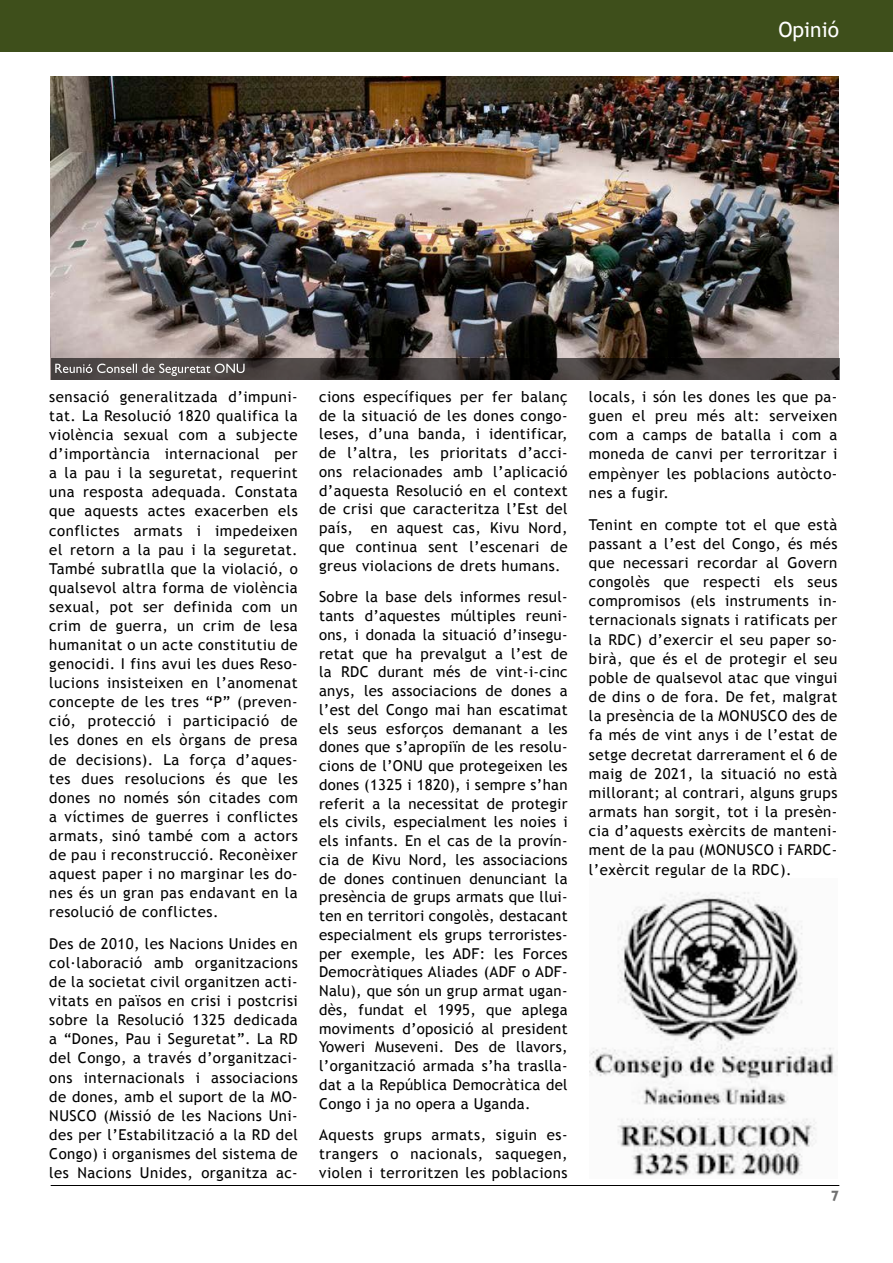
<style>
.page{position:relative;width:893px;height:1263px;background:#fff}
.page>*{position:absolute;margin:0;border:0;box-sizing:border-box;transform-origin:0 0}
.t1{font:21px "Trebuchet MS";color:#fff}
.t2{font:15px/19px "Trebuchet MS";letter-spacing:.03em;color:#000;text-align:justify}
.t3{font:700 15px "M Gill Sans";color:#707070}
</style>
<div class="page">
<svg style="left:51px;top:1185px;width:788px;height:1px"></svg>
<div style="left:0;top:0;width:893px;height:51px;background:#3e4f1b"></div>
<img style="left:50px;top:76px;width:789px;height:304px">
<img style="left:589px;top:892px;width:248px;height:284px">
<svg style="left:51px;top:358px;width:788px;height:22px"></svg>
<svg style="left:55px;top:364px;width:190px;height:12px"></svg>
<h1 class="t1" style="left:778px;top:17px;width:62px">Opinió</h1>
<p class="t2" style="left:49px;top:387px;width:250px">sensació generalitzada d’impuni&shy;tat. La Resolució 1820 qualifica la violència sexual com a subjecte d’importància internacional per a la pau i la seguretat, requerint una resposta adequada. Constata que aquests actes exacerben els conflictes armats i impedeixen el retorn a la pau i la seguretat.<br>També subratlla que la violació, o qualsevol altra forma de violència sexual, pot ser definida com un crim de guerra, un crim de lesa humanitat o un acte constitutiu de genocidi. I fins avui les dues Reso&shy;lucions insisteixen en l’anomenat concepte de les tres “P” (preven&shy;ció, protecció i participació de les dones en els òrgans de presa de decisions). La força d’aques&shy;tes dues resolucions és que les dones no només són citades com a víctimes de guerres i conflictes armats, sinó també com a actors de pau i reconstrucció. Reconèixer aquest paper i no marginar les do&shy;nes és un gran pas endavant en la resolució de conflictes.</p>
<p class="t2" style="left:49px;top:934px;width:250px">Des de 2010, les Nacions Unides en col·laboració amb organitzacions de la societat civil organitzen acti&shy;vitats en països en crisi i postcrisi sobre la Resolució 1325 dedicada a “Dones, Pau i Seguretat”. La RD del Congo, a través d’organitzaci&shy;ons internacionals i associacions de dones, amb el suport de la MO-NUSCO (Missió de les Nacions Uni&shy;des per l’Estabilització a la RD del Congo) i organismes del sistema de les Nacions Unides, organitza ac-</p>
<p class="t2" style="left:319px;top:387px;width:250px">cions específiques per fer balanç de la situació de les dones congo&shy;leses, d’una banda, i identificar, de l’altra, les prioritats d’acci&shy;ons relacionades amb l’aplicació d’aquesta Resolució en el context de crisi que caracteritza l’Est del país, en aquest cas, Kivu Nord, que continua sent l’escenari de greus violacions de drets humans.</p>
<p class="t2" style="left:319px;top:588px;width:250px">Sobre la base dels informes resul&shy;tants d’aquestes múltiples reuni&shy;ons, i donada la situació d’insegu&shy;retat que ha prevalgut a l’est de la RDC durant més de vint-i-cinc anys, les associacions de dones a l’est del Congo mai han escatimat els seus esforços demanant a les dones que s’apropiïn de les resolu&shy;cions de l’ONU que protegeixen les dones (1325 i 1820), i sempre s’han referit a la necessitat de protegir els civils, especialment les noies i els infants. En el cas de la provín&shy;cia de Kivu Nord, les associacions de dones continuen denunciant la presència de grups armats que llui&shy;ten en territori congolès, destacant especialment els grups terroristes&shy;per exemple, les ADF: les Forces Democràtiques Aliades (ADF o ADF-Nalu), que són un grup armat ugan&shy;dès, fundat el 1995, que aplega moviments d’oposició al president Yoweri Museveni. Des de llavors, l’organització armada s’ha traslla&shy;dat a la República Democràtica del Congo i ja no opera a Uganda.</p>
<p class="t2" style="left:319px;top:1125px;width:250px">Aquests grups armats, siguin es&shy;trangers o nacionals, saquegen, violen i terroritzen les poblacions</p>
<p class="t2" style="left:589px;top:387px;width:250px">locals, i són les dones les que pa&shy;guen el preu més alt: serveixen com a camps de batalla i com a moneda de canvi per terroritzar i empènyer les poblacions autòcto&shy;nes a fugir.</p>
<p class="t2" style="left:589px;top:515px;width:250px">Tenint en compte tot el que està passant a l’est del Congo, és més que necessari recordar al Govern congolès que respecti els seus compromisos (els instruments in&shy;ternacionals signats i ratificats per la RDC) d’exercir el seu paper so&shy;birà, que és el de protegir el seu poble de qualsevol atac que vingui de dins o de fora. De fet, malgrat la presència de la MONUSCO des de fa més de vint anys i de l’estat de setge decretat darrerament el 6 de maig de 2021, la situació no està millorant; al contrari, alguns grups armats han sorgit, tot i la presèn&shy;cia d’aquests exèrcits de manteni&shy;ment de la pau (MONUSCO i FARDC&shy;l’exèrcit regular de la RDC).</p>
<p class="t3" style="left:831px;top:1187px;width:10px">7</p>
</div>
